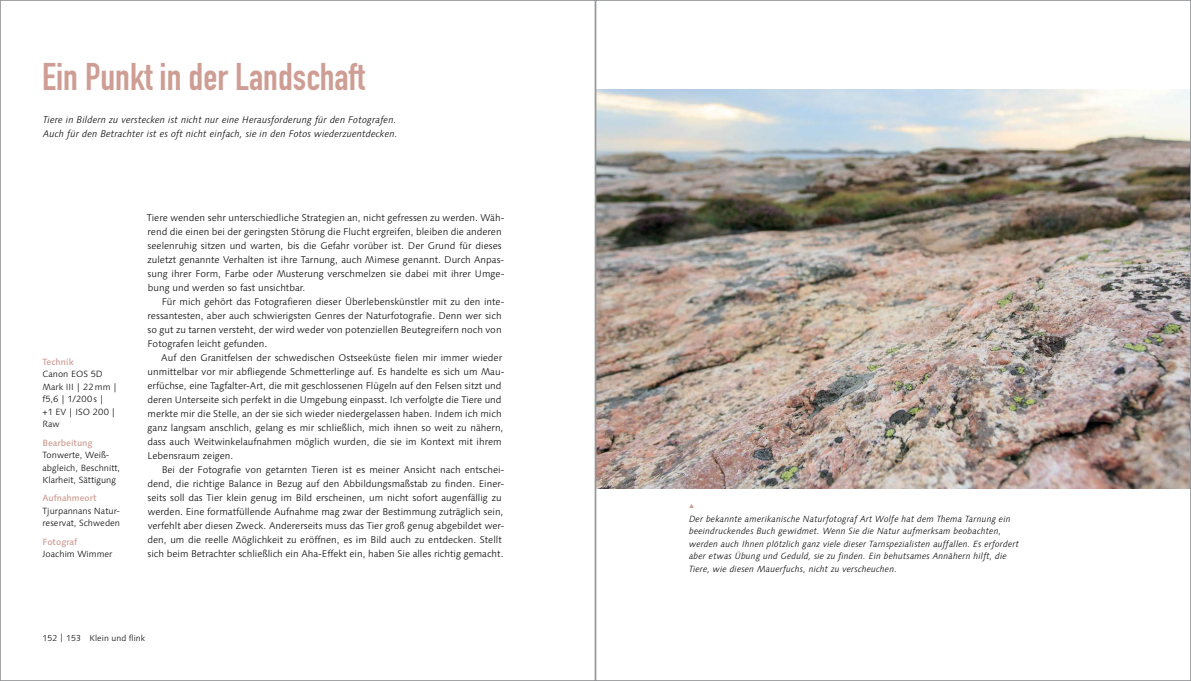
<style>
.page{position:relative;width:1191px;height:681px;background:#fff}
.page>*{position:absolute;margin:0;border:0;box-sizing:border-box;transform-origin:0 0}
.t1{font:38px "DIN Engschrift Std";color:#ce9d93}
.t2{font:300 9.8px/14px "Linotype Syntax";color:#040000}
.t3{font:italic 300 9.8px/14px "Linotype Syntax";letter-spacing:.005em;color:#040000}
.t4{font:italic 300 9px/12.5px "Linotype Syntax";letter-spacing:.01em;color:#040000}
.t5{font:300 9px/12.5px "Linotype Syntax";color:#040000}
.t6{font:500 9px "Linotype Syntax";color:#ce9d93}
.t7{font:300 8.5px "Linotype Syntax";letter-spacing:.005em;color:#040000}
.t8{font:6px "European Pi X";color:#ce9d93}
</style>
<div class="page">
<svg style="left:0;top:0;width:595px;height:680px"></svg>
<img style="left:595px;top:0;width:596px;height:680px">
<h1 class="t1" style="left:42px;top:62px;width:324px">Ein Punkt in der Landschaft</h1>
<p class="t3" style="left:43px;top:114px;width:356px">Tiere in Bildern zu verstecken ist nicht nur eine Herausforderung für den Fotografen.<br>Auch für den Betrachter ist es oft nicht einfach, sie in den Fotos wiederzuentdecken.</p>
<p class="t6" style="left:43px;top:358px;width:33px">Technik</p>
<p class="t5" style="left:43px;top:368px;width:76px">Canon EOS 5D<br>Mark III | 22 mm | f5,6 | 1/200 s |<br>+1 EV | ISO 200 |<br>Raw</p>
<p class="t6" style="left:43px;top:438px;width:52px">Bearbeitung</p>
<p class="t5" style="left:43px;top:449px;width:79px">Tonwerte, Weiß&shy;abgleich, Beschnitt,<br>Klarheit, Sättigung</p>
<p class="t6" style="left:43px;top:494px;width:55px">Aufnahmeort</p>
<p class="t5" style="left:43px;top:505px;width:79px">Tjurpannans Natur&shy;reservat, Schweden</p>
<p class="t6" style="left:43px;top:537px;width:36px">Fotograf</p>
<p class="t5" style="left:43px;top:548px;width:71px">Joachim Wimmer</p>
<p class="t2" style="left:147px;top:211px;width:359px">Tiere wenden sehr unterschiedliche Strategien an, nicht gefressen zu werden. Wäh&shy;rend die einen bei der geringsten Störung die Flucht ergreifen, bleiben die anderen seelenruhig sitzen und warten, bis die Gefahr vorüber ist. Der Grund für dieses zuletzt genannte Verhalten ist ihre Tarnung, auch Mimese genannt. Durch Anpas&shy;sung ihrer Form, Farbe oder Musterung verschmelzen sie dabei mit ihrer Umge&shy;bung und werden so fast unsichtbar.</p>
<p class="t2" style="left:147px;top:295px;width:358px;text-indent:14px">Für mich gehört das Fotografieren dieser Überlebenskünstler mit zu den inte&shy;ressantesten, aber auch schwierigsten Genres der Naturfotografie. Denn wer sich so gut zu tarnen versteht, der wird weder von potenziellen Beutegreifern noch von Fotografen leicht gefunden.</p>
<p class="t2" style="left:147px;top:351px;width:358px;text-indent:14px">Auf den Granitfelsen der schwedischen Ostseeküste fielen mir immer wieder unmittelbar vor mir abfliegende Schmetterlinge auf. Es handelte es sich um Mau&shy;erfüchse, eine Tagfalter-Art, die mit geschlossenen Flügeln auf den Felsen sitzt und deren Unterseite sich perfekt in die Umgebung einpasst. Ich verfolgte die Tiere und merkte mir die Stelle, an der sie sich wieder niedergelassen haben. Indem ich mich ganz langsam anschlich, gelang es mir schließlich, mich ihnen so weit zu nähern, dass auch Weitwinkelaufnahmen möglich wurden, die sie im Kontext mit ihrem Lebensraum zeigen.</p>
<p class="t2" style="left:147px;top:463px;width:358px;text-indent:14px">Bei der Fotografie von getarnten Tieren ist es meiner Ansicht nach entschei&shy;dend, die richtige Balance in Bezug auf den Abbildungsmaßstab zu finden. Einer&shy;seits soll das Tier klein genug im Bild erscheinen, um nicht sofort augenfällig zu werden. Eine formatfüllende Aufnahme mag zwar der Bestimmung zuträglich sein, verfehlt aber diesen Zweck. Andererseits muss das Tier groß genug abgebildet wer&shy;den, um die reelle Möglichkeit zu eröffnen, es im Bild auch zu entdecken. Stellt sich beim Betrachter schließlich ein Aha-Effekt ein, haben Sie alles richtig gemacht.</p>
<p class="t7" style="left:43px;top:634px;width:104px">152 | 153 Klein und flink</p>
<p class="t8" style="left:689px;top:502px;width:7px">G</p>
<p class="t4" style="left:689px;top:512px;width:331px">Der bekannte amerikanische Naturfotograf Art Wolfe hat dem Thema Tarnung ein beeindruckendes Buch gewidmet. Wenn Sie die Natur aufmerksam beobachten, werden auch Ihnen plötzlich ganz viele dieser Tarnspezialisten auffallen. Es erfordert aber etwas Übung und Geduld, sie zu finden. Ein behutsames Annähern hilft, die Tiere, wie diesen Mauerfuchs, nicht zu verscheuchen.</p>
</div>
